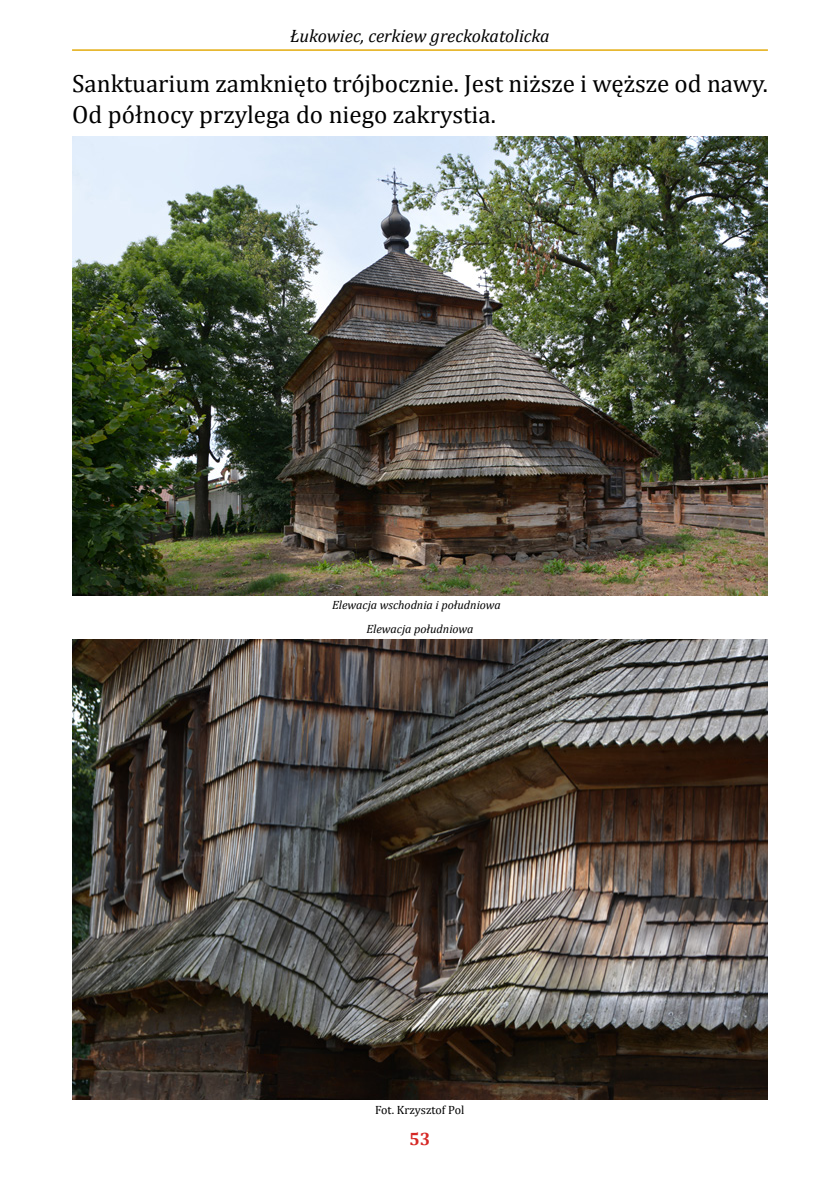
<style>
.page{position:relative;width:840px;height:1191px;background:#fff}
.page>*{position:absolute;margin:0;border:0;box-sizing:border-box;transform-origin:0 0}
.t1{font:25px/31.2px "Cambria";color:#000}
.t2{font:italic 18px "Cambria";color:#000}
.t3{font:700 18px "Cambria";color:#d62926}
.t4{font:italic 12px/23.2px "Cambria";color:#000;text-align:center}
.t5{font:12px "Cambria";color:#000}
</style>
<div class="page">
<hr style="left:72px;top:49px;width:695px;height:2px;background:#e3ab0d">
<img style="left:72px;top:639px;width:695px;height:460px">
<img style="left:72px;top:136px;width:695px;height:459px">
<p class="t2" style="left:290px;top:24px;width:261px">Łukowiec, cerkiew greckokatolicka</p>
<p class="t1" style="left:72px;top:68px;width:697px">Sanktuarium zamknięto trójbocznie. Jest niższe i węższe od nawy.<br>Od północy przylega do niego zakrystia.</p>
<p class="t4" style="left:332px;top:593px;width:170px">Elewacja wschodnia i południowa<br>Elewacja południowa</p>
<p class="t5" style="left:375px;top:1103px;width:90px">Fot. Krzysztof Pol</p>
<p class="t3" style="left:409px;top:1126px;width:23px">53</p>
</div>
